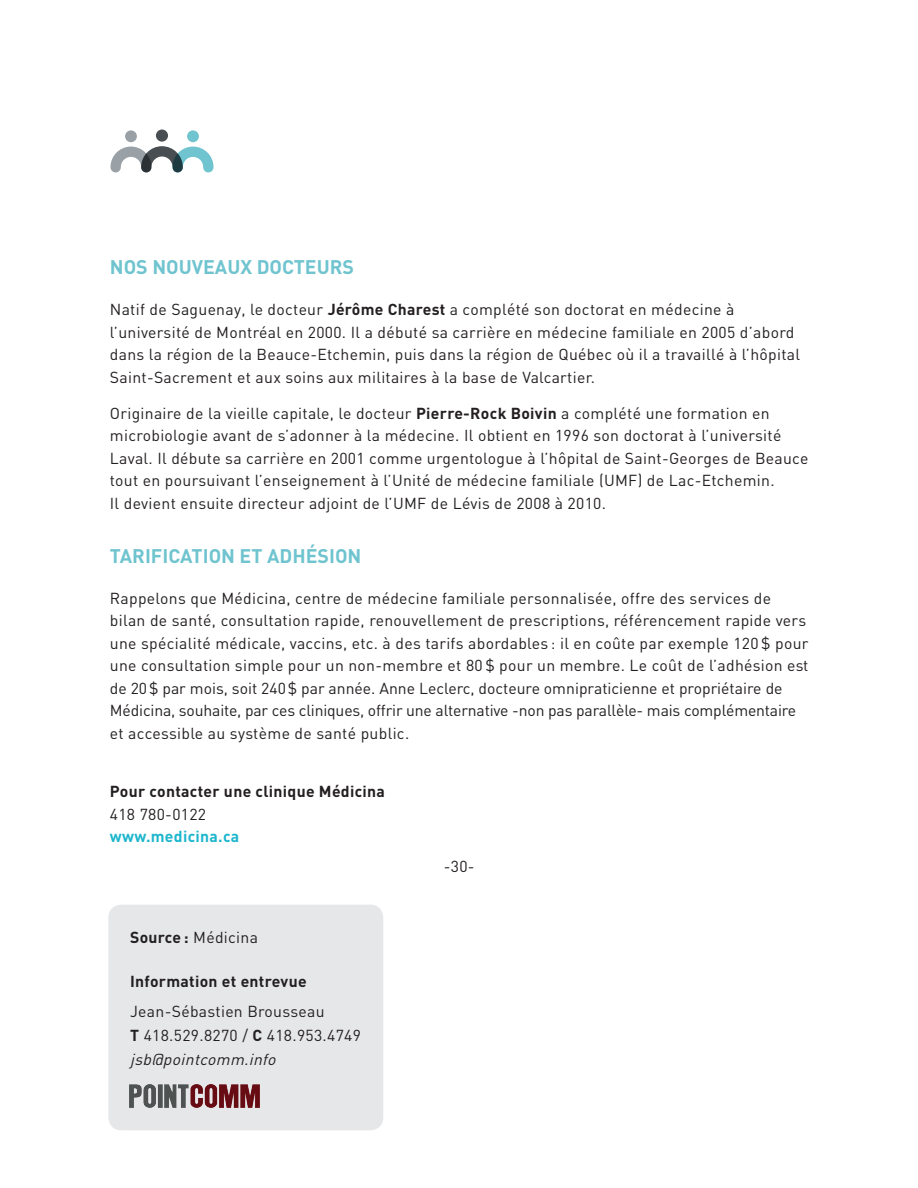
<style>
.page{position:relative;width:918px;height:1188px;background:#fff}
.page>*{position:absolute;margin:0;border:0;box-sizing:border-box;transform-origin:0 0}
.SOUS-TITRE{font:700 19.5px "DIN";color:#6fc4cf}
.TITRE{font:15.75px/22.5px "DIN";letter-spacing:.02em;color:#231f20}
.COURANT{font:15.75px/24px "DIN";letter-spacing:.02em;color:#231f20}
.TITRE-2{font:700 15.75px/22.5px "DIN";letter-spacing:.02em;color:#231f20}
.COURANT-2{font:700 15.75px "DIN";letter-spacing:.02em;color:#231f20}
.s1{font-weight:700}
.s2{font-weight:400}
.s3{color:#1cb6cd}
.s4{font-style:italic}
</style>
<div class="page">
<div style="left:125px;top:130px;width:12px;height:12px;background:#9aa1a6;border-radius:50%"></div>
<div style="left:187px;top:130px;width:12px;height:12px;background:#6fc4cf;border-radius:50%"></div>
<svg style="left:111px;top:146px;width:103px;height:26px"></svg>
<div style="left:156px;top:130px;width:12px;height:12px;background:#484e52;border-radius:50%"></div>
<div style="left:108px;top:905px;width:275px;height:225px;background:#e6e7e9;border-radius:13px"></div>
<img style="left:129px;top:1084px;width:130px;height:24px">
<p class="SOUS-TITRE" style="left:110px;top:255px;width:246px">NOS NOUVEAUX DOCTEURS</p>
<p class="TITRE" style="left:110px;top:298px;width:692px">Natif de Saguenay, le docteur <span class="s1">Jérôme Charest</span> a complété son doctorat en médecine à l’université de Montréal en 2000. Il a débuté sa carrière en médecine familiale en 2005 d’abord dans la région de la Beauce-Etchemin, puis dans la région de Québec où il a travaillé à l’hôpital Saint-Sacrement et aux soins aux militaires à la base de Valcartier.</p>
<p class="TITRE" style="left:110px;top:402px;width:700px">Originaire de la vieille capitale, le docteur <span class="s1">Pierre-Rock Boivin</span> a complété une formation en microbiologie avant de s’adonner à la médecine. Il obtient en 1996 son doctorat à l’université Laval. Il débute sa carrière en 2001 comme urgentologue à l’hôpital de Saint-Georges de Beauce tout en poursuivant l’enseignement à l’Unité de médecine familiale (UMF) de Lac-Etchemin.<br>Il devient ensuite directeur adjoint de l’UMF de Lévis de 2008 à 2010.</p>
<p class="SOUS-TITRE" style="left:110px;top:543px;width:253px">TARIFICATION ET ADHÉSION</p>
<p class="TITRE" style="left:110px;top:587px;width:700px">Rappelons que Médicina, centre de médecine familiale personnalisée, offre des services de bilan de santé, consultation rapide, renouvellement de prescriptions, référencement rapide vers une spécialité médicale, vaccins, etc. à des tarifs abordables : il en coûte par exemple 120 $ pour une consultation simple pour un non-membre et 80 $ pour un membre. Le coût de l’adhésion est de 20$ par mois, soit 240$ par année. Anne Leclerc, docteure omnipraticienne et propriétaire de Médicina, souhaite, par ces cliniques, offrir une alternative -non pas parallèle- mais complémentaire et accessible au système de santé public.</p>
<p class="TITRE-2" style="left:110px;top:780px;width:277px">Pour contacter une clinique Médicina<br><span class="s2">418 780-0122<br></span><span class="s3">www.medicina.ca</span></p>
<p class="COURANT" style="left:130px;top:925px;width:129px"><span class="s1">Source :</span> Médicina</p>
<p class="COURANT-2" style="left:130px;top:971px;width:178px">Information et entrevue</p>
<p class="COURANT" style="left:130px;top:999px;width:232px">Jean-Sébastien Brousseau<br><span class="s1">T</span> 418.529.8270 / <span class="s1">C</span> 418.953.4749 <span class="s4">jsb@pointcomm.info</span></p>
<p class="COURANT" style="left:444px;top:854px;width:32px">-30-</p>
</div>
